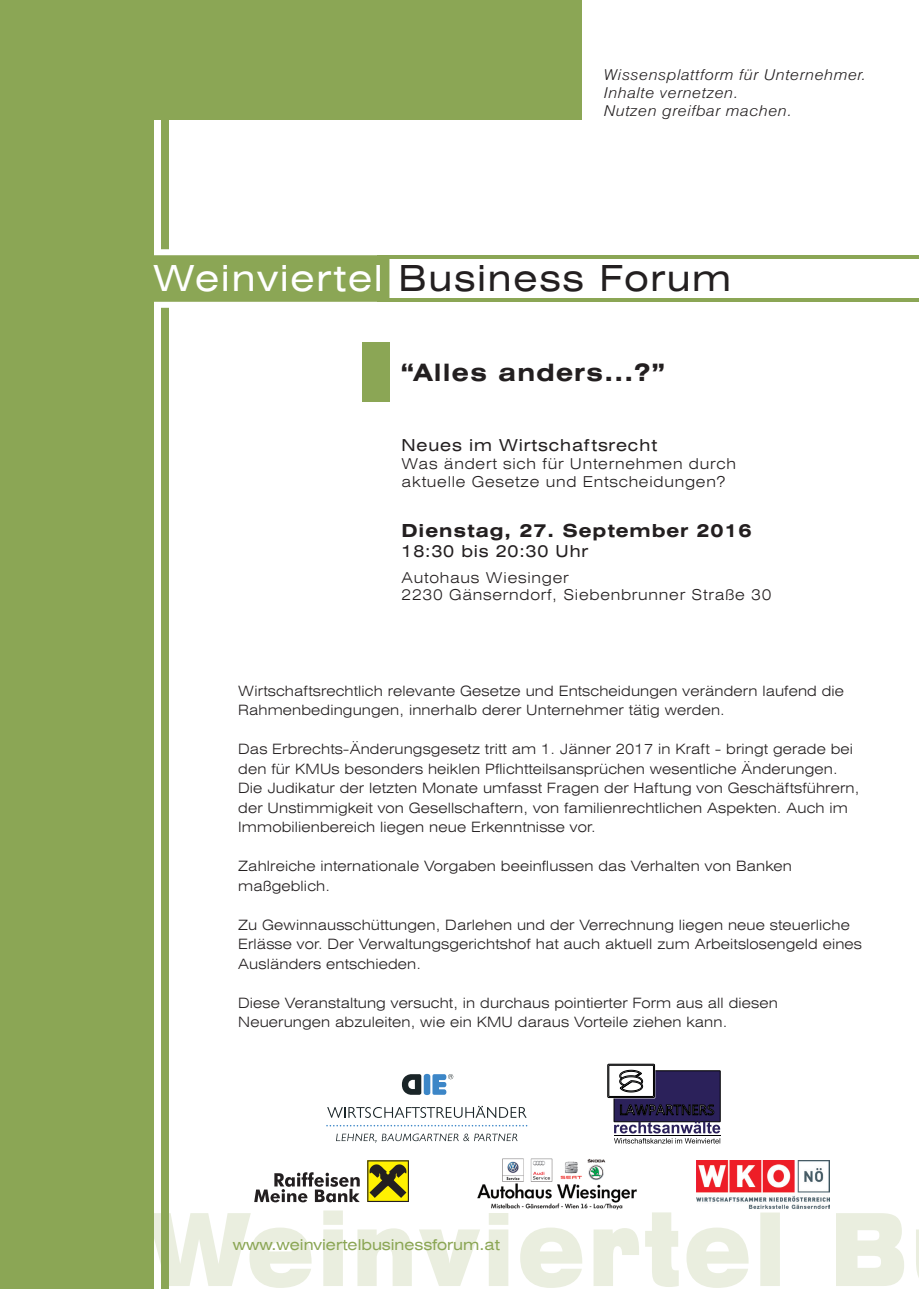
<style>
.page{position:relative;width:919px;height:1289px;background:#fff}
.page>*{position:absolute;margin:0;border:0;box-sizing:border-box;transform-origin:0 0}
.t1{font:expanded 36px "Swiss 721 BT";letter-spacing:.05em;color:#231f20}
.t2{font:700 expanded 24px "Swiss 721 BT";letter-spacing:.05em;color:#231f20}
.t3{font:700 expanded 18px "Swiss 721 BT";letter-spacing:.05em;color:#231f20}
.t4{font:expanded 16.5px "Swiss 721 BT";letter-spacing:.05em;color:#231f20}
.t5{font:300 expanded 15px/18px "Swiss 721 BT";letter-spacing:.05em;color:#231f20}
.t6{font:italic 300 15px/18px "Swiss 721 BT";letter-spacing:.04em;color:#231f20;scale:1.1 1}
.t7{font:expanded 15px "Swiss 721 BT";color:#8ba655}
.t8{font:300 expanded 14.25px/19.5px "Swiss 721 BT";letter-spacing:.01em;color:#231f20}
.s1{color:#fff}
</style>
<div class="page">
<svg style="left:153px;top:1210px;width:765px;height:77px"></svg>
<div style="left:161px;top:0;width:7px;height:1288px;background:#8ba655"></div>
<svg style="left:153px;top:246px;width:237px;height:65px"></svg>
<hr style="left:377px;top:298px;width:541px;height:4px;background:#8ba655">
<hr style="left:378px;top:255px;width:540px;height:4px;background:#8ba655">
<div style="left:0;top:0;width:581px;height:119px;background:#8ba655"></div>
<div style="left:0;top:0;width:153px;height:1288px;background:#8ba655"></div>
<div style="left:362px;top:342px;width:27px;height:60px;background:#8ba655"></div>
<svg style="left:402px;top:1073px;width:51px;height:22px"></svg>
<svg style="left:327px;top:1105px;width:199px;height:12px"></svg>
<svg style="left:326px;top:1125px;width:201px;height:1px"></svg>
<svg style="left:336px;top:1133px;width:181px;height:9px"></svg>
<svg style="left:607px;top:1064px;width:113px;height:79px"></svg>
<hr style="left:614px;top:1135px;width:106px;height:1px;background:#000">
<img style="left:470px;top:1158px;width:173px;height:53px">
<svg style="left:488px;top:1210px;width:20px;height:1px"></svg>
<svg style="left:367px;top:1160px;width:42px;height:41px"></svg>
<svg style="left:254px;top:1172px;width:106px;height:30px"></svg>
<img style="left:696px;top:1160px;width:133px;height:49px">
<p class="t6" style="left:604px;top:65px;width:240px">Wissensplattform für Unternehmer.<br>Inhalte vernetzen.<br>Nutzen greifbar machen.</p>
<h1 class="t1" style="left:153px;top:256px;width:579px"><span class="s1">Weinviertel</span> Business Forum</h1>
<h2 class="t2" style="left:400px;top:358px;width:267px">“Alles anders...?”</h2>
<p class="t4" style="left:401px;top:435px;width:257px">Neues im Wirtschaftsrecht</p>
<p class="t5" style="left:401px;top:455px;width:336px">Was ändert sich für Unternehmen durch aktuelle Gesetze und Entscheidungen?</p>
<p class="t3" style="left:401px;top:520px;width:351px">Dienstag, 27. September 2016</p>
<p class="t4" style="left:401px;top:541px;width:188px">18:30 bis 20:30 Uhr</p>
<p class="t5" style="left:401px;top:569px;width:371px;line-height:16.5px">Autohaus Wiesinger<br>2230 Gänserndorf, Siebenbrunner Straße 30</p>
<p class="t8" style="left:238px;top:681px;width:607px">Wirtschaftsrechtlich relevante Gesetze und Entscheidungen verändern laufend die<br>Rahmenbedingungen, innerhalb derer Unternehmer tätig werden.</p>
<p class="t8" style="left:238px;top:739px;width:622px">Das Erbrechts-Änderungsgesetz tritt am 1. Jänner 2017 in Kraft - bringt gerade bei den für KMUs besonders heiklen Pflichtteilsansprüchen wesentliche Änderungen.<br>Die Judikatur der letzten Monate umfasst Fragen der Haftung von Geschäftsführern, der Unstimmigkeit von Gesellschaftern, von familienrechtlichen Aspekten. Auch im Immobilienbereich liegen neue Erkenntnisse vor.</p>
<p class="t8" style="left:238px;top:856px;width:555px">Zahlreiche internationale Vorgaben beeinflussen das Verhalten von Banken maßgeblich.</p>
<p class="t8" style="left:238px;top:915px;width:625px">Zu Gewinnausschüttungen, Darlehen und der Verrechnung liegen neue steuerliche<br>Erlässe vor. Der Verwaltungsgerichtshof hat auch aktuell zum Arbeitslosengeld eines<br>Ausländers entschieden.</p>
<p class="t8" style="left:238px;top:993px;width:541px">Diese Veranstaltung versucht, in durchaus pointierter Form aus all diesen<br>Neuerungen abzuleiten, wie ein KMU daraus Vorteile ziehen kann.</p>
<p class="t7" style="left:233px;top:1235px;width:268px">www.weinviertelbusinessforum.at</p>
</div>
